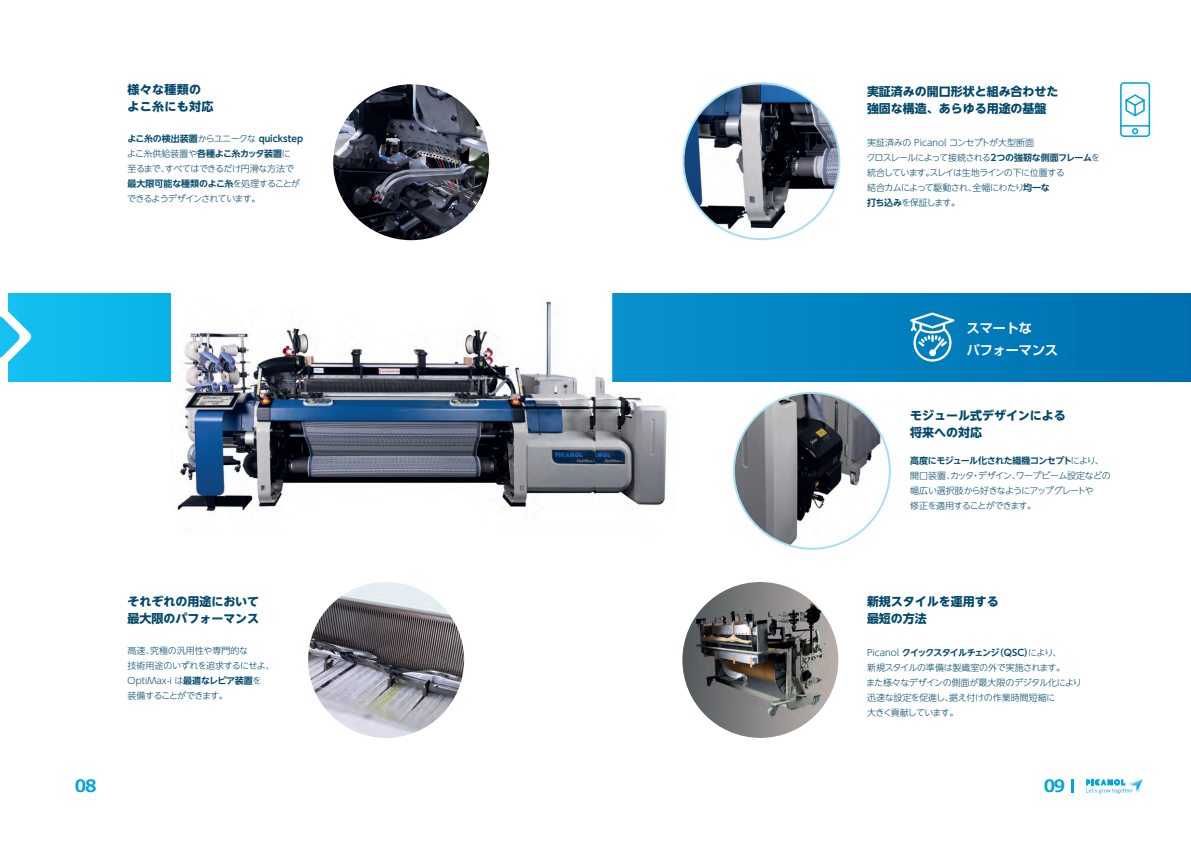
<style>
.page{position:relative;width:1191px;height:842px;background:#fff}
.page>*{position:absolute;margin:0;border:0;box-sizing:border-box;transform-origin:0 0}
.t1{font:700 17px "Meiryo";color:#00a5da}
.t2{font:700 13px/21.2px "Shin Go Pro De";color:#fff}
.t3{font:700 12px/17px "UD Shin Go NT Pro";letter-spacing:-.005em;color:#00486b}
.t4{font:700 12px/17px "UD Shin Go NT Pro";letter-spacing:.025em;color:#00486b}
.t5{font:300 9px/15px "UD Shin Go NT Pro";letter-spacing:-.05em;color:#00486b}
.t6{font:300 9px/15px "UD Shin Go NT Pro";letter-spacing:-.07em;color:#00486b}
.t7{font:300 9px/15px "UD Shin Go NT Pro";letter-spacing:-.02em;color:#00486b}
.s1{font-family:"UD Shin Go NT Pro De";font-weight:700}
</style>
<div class="page">
<svg style="left:33px;top:293px;width:1158px;height:88px;background:#038ac6"></svg>
<svg style="left:0;top:293px;width:33px;height:89px"></svg>
<svg style="left:910px;top:312px;width:44px;height:50px"></svg>
<svg style="left:1120px;top:82px;width:30px;height:55px"></svg>
<img style="left:171px;top:293px;width:505px;height:219px">
<img style="left:683px;top:83px;width:156px;height:156px;border-radius:78px">
<img style="left:308px;top:582px;width:156px;height:156px;border-radius:78px">
<img style="left:682px;top:582px;width:156px;height:156px;border-radius:78px">
<img style="left:734px;top:393px;width:156px;height:156px;border-radius:78px">
<img style="left:333px;top:84px;width:156px;height:156px;border-radius:78px">
<svg style="left:1086px;top:779px;width:56px;height:15px"></svg>
<svg style="left:1071px;top:779px;width:2px;height:13px"></svg>
<p class="t4" style="left:128px;top:81px;width:87px">様々な種類のよこ糸にも対応</p>
<p class="t6" style="left:127px;top:131px;width:177px"><span class="s1">よこ糸の検出装置</span>からユニークな <span class="s1">quickstep</span>よこ糸供給装置や<span class="s1">各種よこ糸カッタ装置</span>に<br>至るまで、すべてはできるだけ円滑な方法で<span class="s1">最大限可能な種類のよこ糸</span>を処理することができるようデザインされています。</p>
<p class="t3" style="left:128px;top:593px;width:133px">それぞれの用途において最大限のパフォーマンス</p>
<p class="t7" style="left:128px;top:643px;width:148px">高速、究極の汎用性や専門的な<br>技術用途のいずれを追求するにせよ、<br>OptiMax-i は<span class="s1">最適なレピア装置</span>を<br>装備することができます。</p>
<p class="t3" style="left:867px;top:83px;width:193px">実証済みの開口形状と組み合わせた強固な構造、あらゆる用途の基盤</p>
<p class="t5" style="left:866px;top:135px;width:235px">実証済みの Picanol コンセプトが大型断面<br>クロスレールによって接続される<span class="s1">2つの強靭な側面フレーム</span>を統合しています。スレイは生地ラインの下に位置する<br>結合カムによって駆動され、全幅にわたり<span class="s1">均一な<br>打ち込み</span>を保証します。</p>
<p class="t2" style="left:967px;top:316px;width:92px">スマートな<br>パフォーマンス</p>
<p class="t3" style="left:910px;top:407px;width:157px">モジュール式デザインによる将来への対応</p>
<p class="t5" style="left:910px;top:453px;width:202px"><span class="s1">高度にモジュール化された織機コンセプト</span>により、開口装置、カッタ・デザイン、ワープビーム設定などの幅広い選択肢から好きなようにアップグレートや<br>修正を適用することができます。</p>
<p class="t3" style="left:867px;top:593px;width:133px">新規スタイルを運用する最短の方法</p>
<p class="t5" style="left:866px;top:645px;width:217px">Picanol <span class="s1">クイックスタイルチェンジ（QSC）</span>により、<br>新規スタイルの準備は製織室の外で実施されます。<br>また様々なデザインの側面が最大限のデジタル化により迅速な設定を促進し、据え付けの作業時間短縮に<br>大きく貢献しています。</p>
<p class="t1" style="left:75px;top:774px;width:23px">08</p>
<p class="t1" style="left:1043px;top:774px;width:23px">09</p>
</div>
